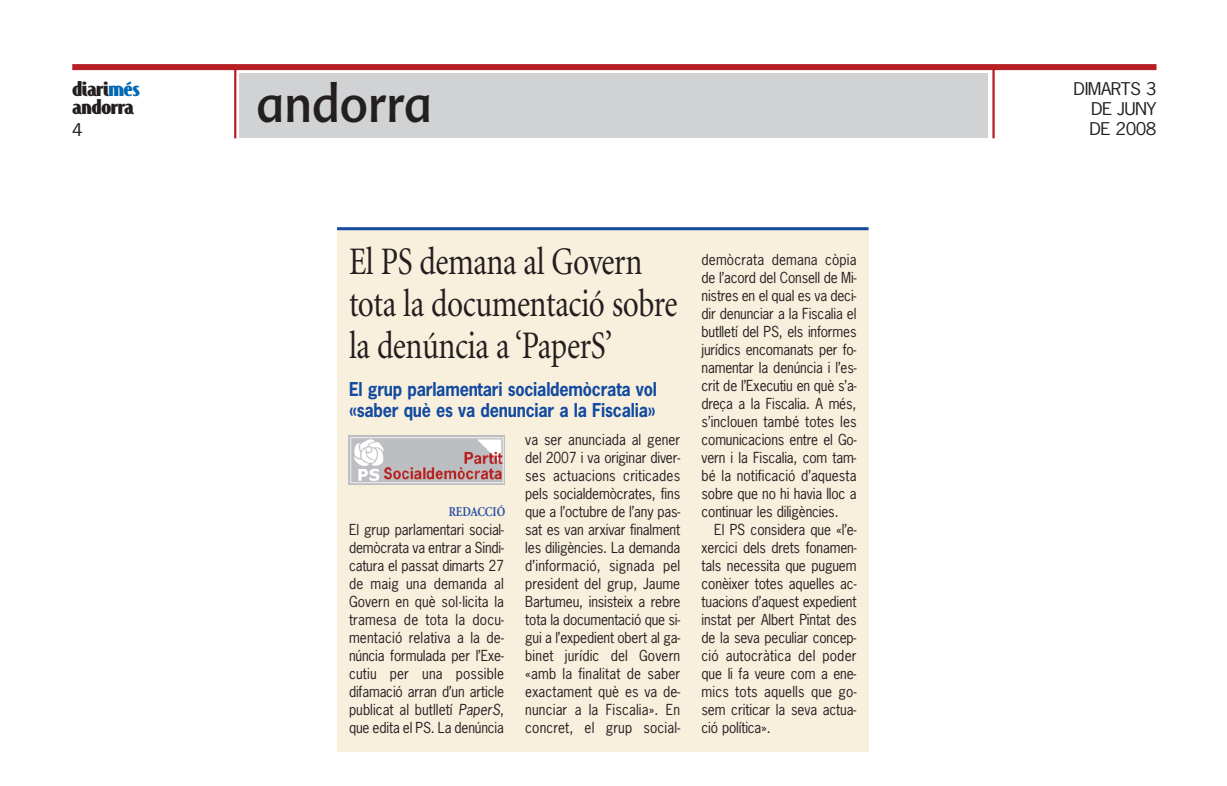
<style>
.page{position:relative;width:1227px;height:786px;background:#fff}
.page>*{position:absolute;margin:0;border:0;box-sizing:border-box;transform-origin:0 0}
.t1{font:52.5px "Advert";color:#231f20;scale:.9 1}
.t2{font:39px/42px "Minion";letter-spacing:-.015em;color:#231f20;scale:.8 1}
.t3{font:700 22.5px/18px "Jandoni";letter-spacing:-.02em;color:#231f20;scale:1.12 1}
.t4{font:700 18px/21.6px "News Gothic";letter-spacing:-.015em;color:#114aa0;scale:.9 1}
.t5{font:16.5px/19.8px "News Gothic";letter-spacing:-.03em;color:#231f20;text-align:right;scale:1.12 1}
.t6{font:14.25px/18px "News Gothic";letter-spacing:-.005em;color:#231f20;text-align:justify;scale:.95 1}
.t7{font:700 13.5px "Minion";color:#2b54a4;scale:.85 1}
.s1{color:#0168b3}
.s2{font-style:italic}
</style>
<div class="page">
<div style="left:240px;top:73px;width:748px;height:65px;background:#d1d2d4"></div>
<hr style="left:992px;top:67px;width:3px;height:71px;background:#b71f24">
<div style="left:72px;top:64px;width:1085px;height:6px;background:#b71f24"></div>
<hr style="left:234px;top:67px;width:2px;height:71px;background:#b71f24">
<div style="left:337px;top:227px;width:532px;height:524px;background:#f9efdd"></div>
<hr style="left:337px;top:227px;width:532px;height:3px;background:#114aa0">
<img style="left:348px;top:435px;width:157px;height:49px">
<h3 class="t3" style="left:72px;top:79px;width:62px">diari<span class="s1">més </span>andorra</h3>
<p class="t5" style="left:72px;top:121px;width:11px">4</p>
<h1 class="t1" style="left:257px;top:73px;width:197px">andorra</h1>
<h2 class="t2" style="left:349px;top:243px;width:412px">El PS demana al Govern tota la documentació sobre la denúncia a ‘PaperS’</h2>
<p class="t4" style="left:349px;top:379px;width:344px">El grup parlamentari socialdemòcrata vol «saber què es va denunciar a la Fiscalia»</p>
<p class="t7" style="left:449px;top:506px;width:68px">REDACCIÓ</p>
<p class="t6" style="left:349px;top:521px;width:165px">El grup parlamentari social&shy;demòcrata va entrar a Sindi&shy;catura el passat dimarts 27 de maig una demanda al Govern en què sol·licita la tramesa de tota la docu&shy;mentació relativa a la de&shy;núncia formulada per l’Exe&shy;cutiu per una possible difamació arran d’un article publicat al butlletí <span class="s2">PaperS</span>, que edita el PS. La denúncia</p>
<p class="t6" style="left:525px;top:431px;width:165px">va ser anunciada al gener del 2007 i va originar diver&shy;ses actuacions criticades pels socialdemòcrates, fins que a l’octubre de l’any pas&shy;sat es van arxivar finalment les diligències. La demanda d’informació, signada pel president del grup, Jaume Bartumeu, insisteix a rebre tota la documentació que si&shy;gui a l’expedient obert al ga&shy;binet jurídic del Govern «amb la finalitat de saber exactament què es va de&shy;nunciar a la Fiscalia». En concret, el grup social-</p>
<p class="t6" style="left:702px;top:251px;width:165px">demòcrata demana còpia de l’acord del Consell de Mi&shy;nistres en el qual es va deci&shy;dir denunciar a la Fiscalia el butlletí del PS, els informes jurídics encomanats per fo&shy;namentar la denúncia i l’es&shy;crit de l’Executiu en què s’a&shy;dreça a la Fiscalia. A més, s’inclouen també totes les comunicacions entre el Go&shy;vern i la Fiscalia, com tam&shy;bé la notificació d’aquesta sobre que no hi havia lloc a continuar les diligències.</p>
<p class="t6" style="left:702px;top:521px;width:165px;text-indent:13px">El PS considera que «l’e&shy;xercici dels drets fonamen&shy;tals necessita que puguem conèixer totes aquelles ac&shy;tuacions d’aquest expedient instat per Albert Pintat des de la seva peculiar concep&shy;ció autocràtica del poder que li fa veure com a ene&shy;mics tots aquells que go&shy;sem criticar la seva actua&shy;ció política».</p>
<p class="t5" style="left:1074px;top:80px;width:76px">DIMARTS 3<br>DE JUNY</p>
<p class="t5" style="left:1089px;top:119px;width:61px">DE 2008</p>
</div>
